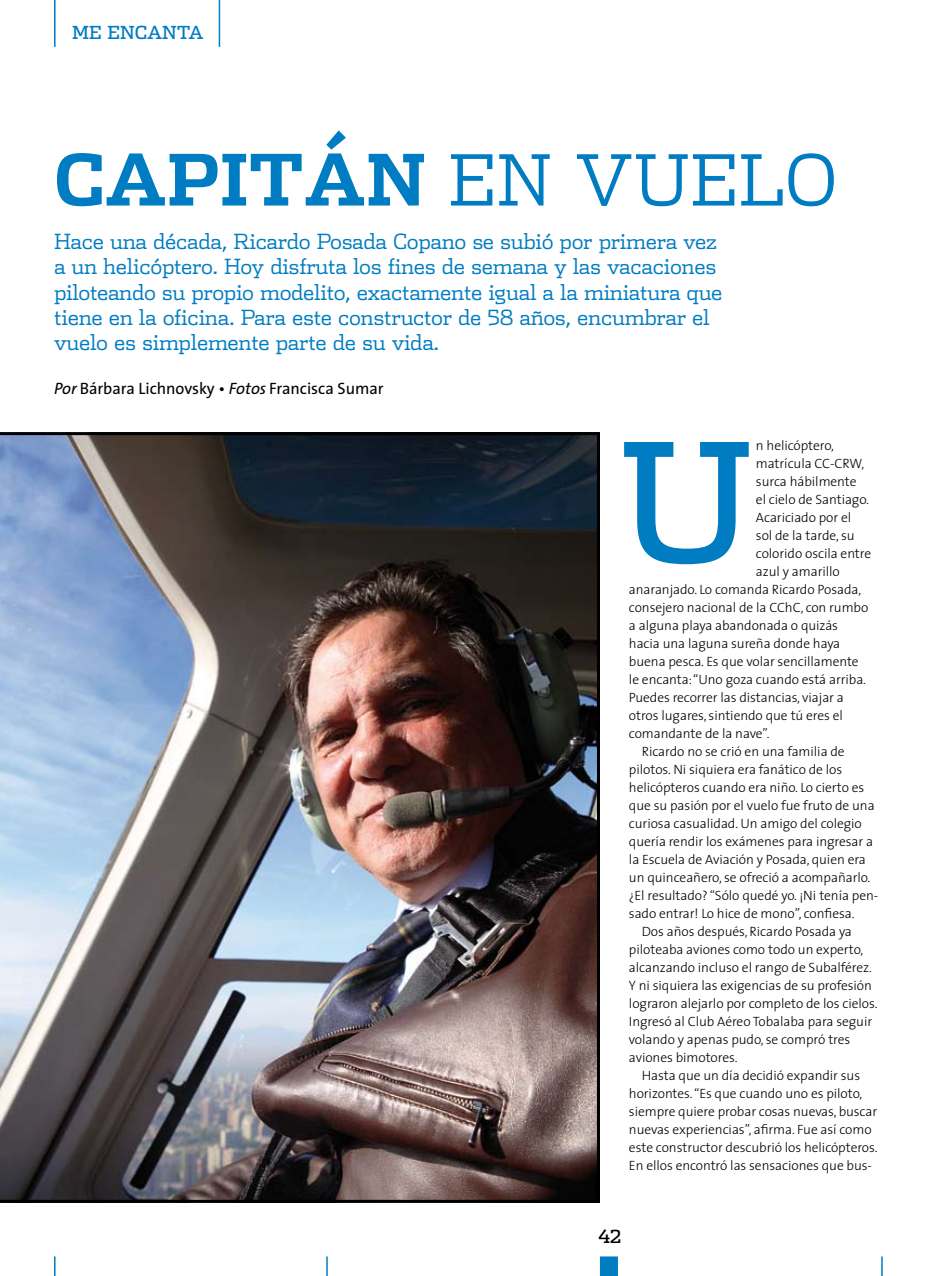
<style>
.page{position:relative;width:936px;height:1276px;background:#fff}
.page>*{position:absolute;margin:0;border:0;box-sizing:border-box;transform-origin:0 0}
.t1{font:165.3px "Dispatch";color:#007cc2}
.t2{font:700 70.65px "Dispatch";color:#007cc2}
.t3{font:300 21px/25.2px "Dispatch";letter-spacing:-.02em;color:#007cc2}
.t4{font:18px "Dispatch";color:#007cc2}
.t5{font:18px "Dispatch";color:#000}
.t6{font:16.5px "The Sans";color:#000}
.t7{font:300 13.5px "The Sans";letter-spacing:-.005em;color:#000}
.s1{font-weight:300}
.s2{font-style:italic}
</style>
<div class="page">
<hr style="left:54px;top:0;width:2px;height:47px;background:#007cc2">
<hr style="left:219px;top:0;width:1px;height:47px;background:#007cc2">
<img style="left:0;top:432px;width:600px;height:770px">
<svg style="left:881px;top:1256px;width:1px;height:20px"></svg>
<div style="left:600px;top:1256px;width:18px;height:20px;background:#007cc2"></div>
<hr style="left:326px;top:1256px;width:2px;height:20px;background:#007cc2">
<hr style="left:54px;top:1256px;width:2px;height:20px;background:#007cc2">
<h3 class="t4" style="left:72px;top:21px;width:133px">ME ENCANTA</h3>
<h2 class="t2" style="left:54px;top:130px;width:785px">CAPITÁN <span class="s1">EN VUELO</span></h2>
<p class="t3" style="left:54px;top:228px;width:670px">Hace una década, Ricardo Posada Copano se subió por primera vez a un helicóptero. Hoy disfruta los fines de semana y las vacaciones piloteando su propio modelito, exactamente igual a la miniatura que tiene en la oficina. Para este constructor de 58 años, encumbrar el vuelo es simplemente parte de su vida.</p>
<p class="t6" style="left:54px;top:375px;width:331px"><span class="s2">Por</span> Bárbara Lichnovsky • <span class="s2">Fotos</span> Francisca Sumar</p>
<p class="t7" style="left:756px;top:434px;width:80px">n helicóptero,</p>
<p class="t7" style="left:756px;top:452px;width:110px">matrícula CC-CRW,</p>
<p class="t7" style="left:756px;top:470px;width:102px">surca hábilmente</p>
<p class="t7" style="left:756px;top:488px;width:115px">el cielo de Santiago.</p>
<p class="t7" style="left:756px;top:506px;width:97px">Acariciado por el</p>
<p class="t7" style="left:756px;top:524px;width:100px">sol de la tarde, su</p>
<p class="t7" style="left:756px;top:542px;width:117px">colorido oscila entre</p>
<p class="t7" style="left:756px;top:560px;width:85px">azul y amarillo</p>
<p class="t7" style="left:629px;top:578px;width:234px">anaranjado. Lo comanda Ricardo Posada,</p>
<p class="t7" style="left:629px;top:596px;width:241px">consejero nacional de la CChC, con rumbo</p>
<p class="t7" style="left:629px;top:614px;width:211px">a alguna playa abandonada o quizás</p>
<p class="t7" style="left:629px;top:632px;width:213px">hacia una laguna sureña donde haya</p>
<p class="t7" style="left:629px;top:650px;width:231px">buena pesca. Es que volar sencillamente</p>
<p class="t7" style="left:629px;top:668px;width:238px">le encanta: “Uno goza cuando está arriba.</p>
<p class="t7" style="left:629px;top:686px;width:216px">Puedes recorrer las distancias, viajar a</p>
<p class="t7" style="left:629px;top:704px;width:215px">otros lugares, sintiendo que tú eres el</p>
<p class="t7" style="left:629px;top:722px;width:142px">comandante de la nave”.</p>
<p class="t7" style="left:641px;top:740px;width:204px">Ricardo no se crió en una familia de</p>
<p class="t7" style="left:629px;top:758px;width:215px">pilotos. Ni siquiera era fanático de los</p>
<p class="t7" style="left:629px;top:776px;width:237px">helicópteros cuando era niño. Lo cierto es</p>
<p class="t7" style="left:629px;top:794px;width:247px">que su pasión por el vuelo fue fruto de una</p>
<p class="t7" style="left:629px;top:812px;width:234px">curiosa casualidad. Un amigo del colegio</p>
<p class="t7" style="left:629px;top:830px;width:246px">quería rendir los exámenes para ingresar a</p>
<p class="t7" style="left:629px;top:848px;width:238px">la Escuela de Aviación y Posada, quien era</p>
<p class="t7" style="left:629px;top:866px;width:243px">un quinceañero, se ofreció a acompañarlo.</p>
<p class="t7" style="left:629px;top:884px;width:251px">¿El resultado? “Sólo quedé yo. ¡Ni tenía pen-</p>
<p class="t7" style="left:629px;top:902px;width:227px">sado entrar! Lo hice de mono”, confiesa.</p>
<p class="t7" style="left:641px;top:920px;width:212px">Dos años después, Ricardo Posada ya</p>
<p class="t7" style="left:629px;top:938px;width:236px">piloteaba aviones como todo un experto,</p>
<p class="t7" style="left:629px;top:956px;width:244px">alcanzando incluso el rango de Subalférez.</p>
<p class="t7" style="left:629px;top:974px;width:244px">Y ni siquiera las exigencias de su profesión</p>
<p class="t7" style="left:629px;top:992px;width:250px">lograron alejarlo por completo de los cielos.</p>
<p class="t7" style="left:629px;top:1010px;width:245px">Ingresó al Club Aéreo Tobalaba para seguir</p>
<p class="t7" style="left:629px;top:1028px;width:223px">volando y apenas pudo, se compró tres</p>
<p class="t7" style="left:629px;top:1046px;width:110px">aviones bimotores.</p>
<p class="t7" style="left:641px;top:1064px;width:220px">Hasta que un día decidió expandir sus</p>
<p class="t7" style="left:629px;top:1082px;width:235px">horizontes. “Es que cuando uno es piloto,</p>
<p class="t7" style="left:629px;top:1100px;width:250px">siempre quiere probar cosas nuevas, buscar</p>
<p class="t7" style="left:629px;top:1118px;width:244px">nuevas experiencias”, afirma. Fue así como</p>
<p class="t7" style="left:629px;top:1136px;width:250px">este constructor descubrió los helicópteros.</p>
<p class="t7" style="left:629px;top:1154px;width:244px">En ellos encontró las sensaciones que bus-</p>
<h1 class="t1" style="left:618px;top:391px;width:138px">U</h1>
<h3 class="t5" style="left:598px;top:1224px;width:25px">42</h3>
</div>
